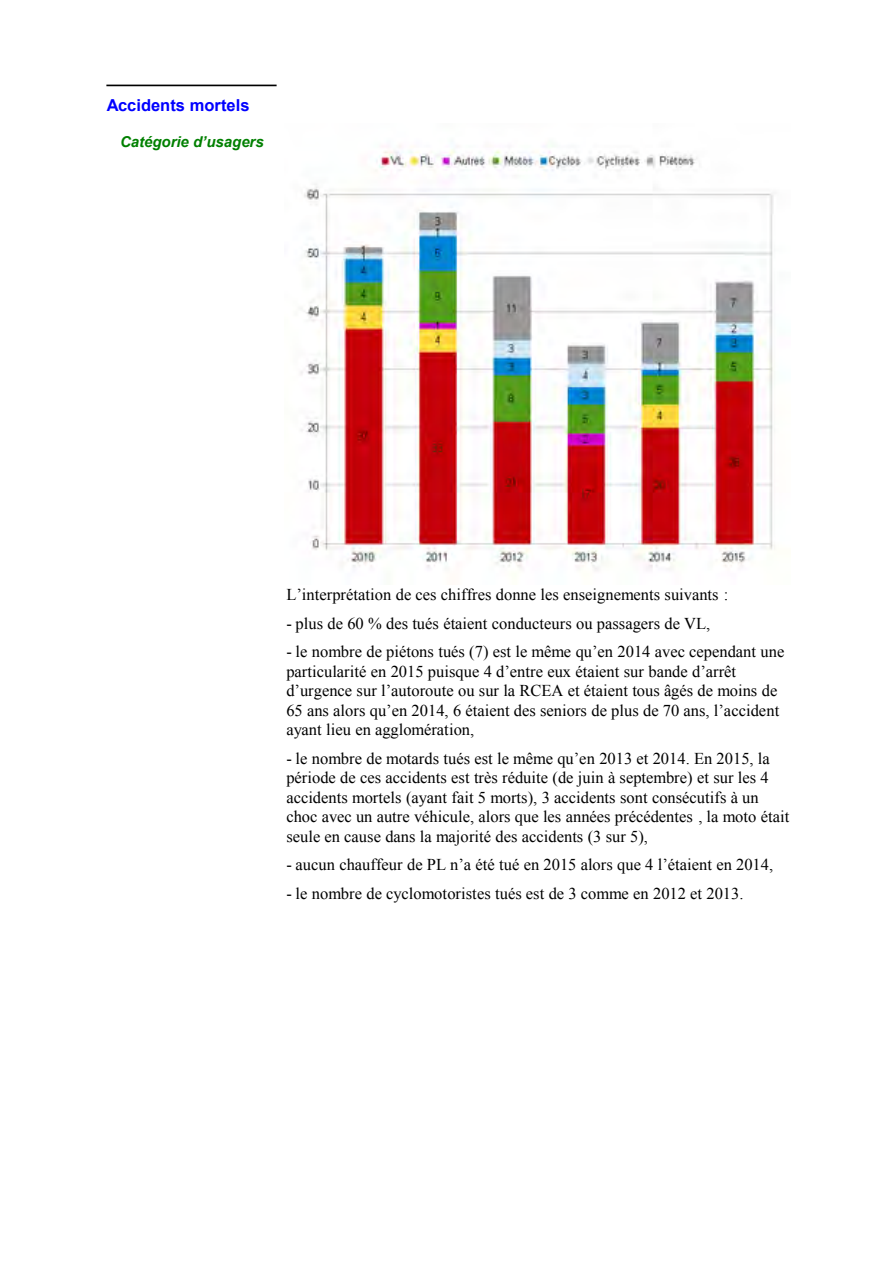
<style>
.page{position:relative;width:893px;height:1263px;background:#fff}
.page>*{position:absolute;margin:0;border:0;box-sizing:border-box;transform-origin:0 0}
.t1{font:16.5px/19.5px "Times New Roman";color:#000}
.t2{font:700 16.5px "Arial";color:#00f}
.t3{font:italic 700 15px "Arial";color:#008000}
</style>
<div class="page">
<svg style="left:106px;top:85px;width:170px;height:1px"></svg>
<img style="left:300px;top:145px;width:475px;height:426px">
<p class="t2" style="left:107px;top:96px;width:144px">Accidents mortels</p>
<p class="t3" style="left:120px;top:133px;width:145px">Catégorie d’usagers</p>
<p class="t1" style="left:286px;top:585px;width:443px">L’interprétation de ces chiffres donne les enseignements suivants :</p>
<p class="t1" style="left:286px;top:614px;width:425px">- plus de 60 % des tués étaient conducteurs ou passagers de VL,</p>
<p class="t1" style="left:286px;top:642px;width:499px">- le nombre de piétons tués (7) est le même qu’en 2014 avec cependant une particularité en 2015 puisque 4 d’entre eux étaient sur bande d’arrêt d’urgence sur l’autoroute ou sur la RCEA et étaient tous âgés de moins de 65 ans alors qu’en 2014, 6 étaient des seniors de plus de 70 ans, l’accident ayant lieu en agglomération,</p>
<p class="t1" style="left:286px;top:749px;width:504px">- le nombre de motards tués est le même qu’en 2013 et 2014. En 2015, la période de ces accidents est très réduite (de juin à septembre) et sur les 4 accidents mortels (ayant fait 5 morts), 3 accidents sont consécutifs à un choc avec un autre véhicule, alors que les années précédentes , la moto était seule en cause dans la majorité des accidents (3 sur 5),</p>
<p class="t1" style="left:286px;top:855px;width:488px">- aucun chauffeur de PL n’a été tué en 2015 alors que 4 l’étaient en 2014,</p>
<p class="t1" style="left:286px;top:884px;width:459px">- le nombre de cyclomotoristes tués est de 3 comme en 2012 et 2013.</p>
</div>
